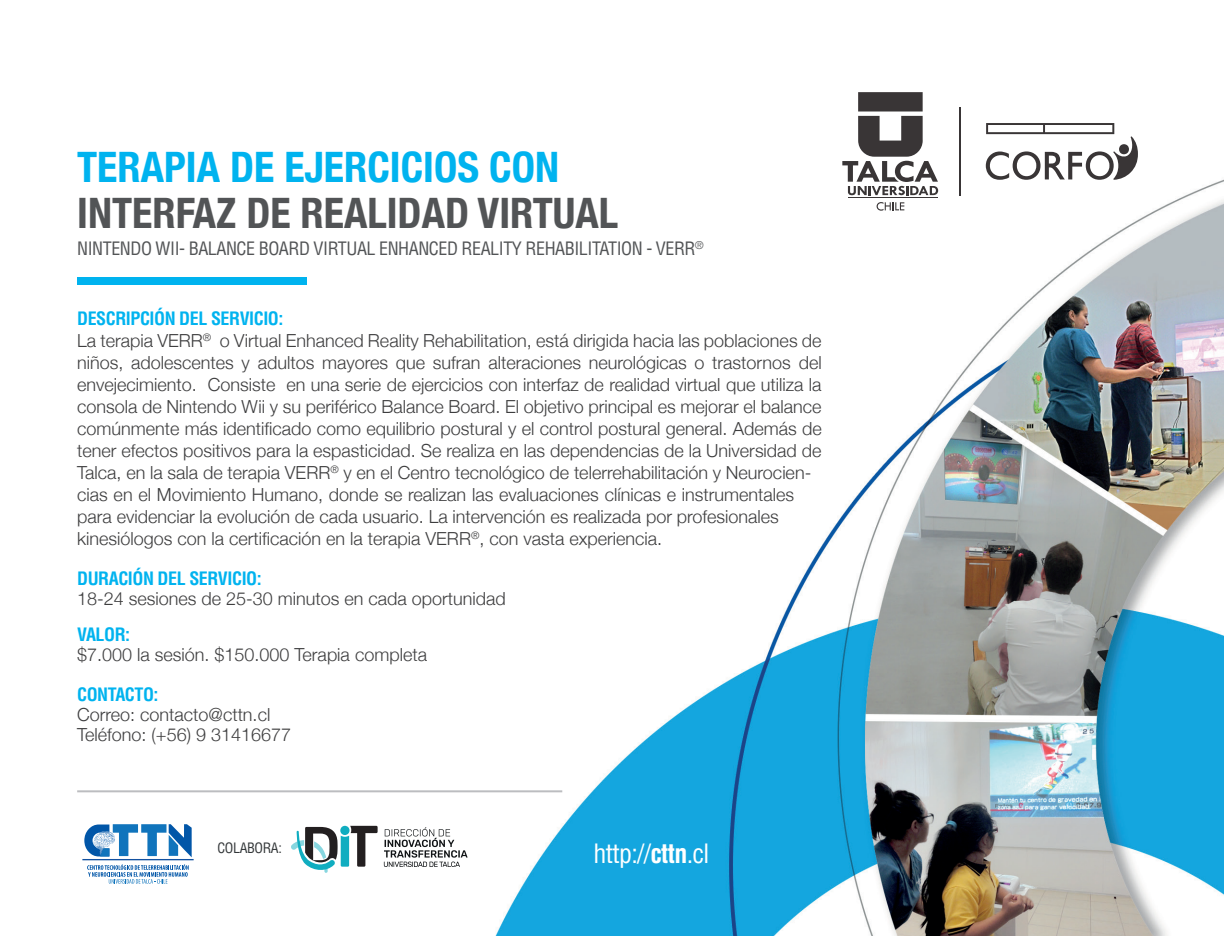
<style>
.page{position:relative;width:1224px;height:936px;background:#fff}
.page>*{position:absolute;margin:0;border:0;box-sizing:border-box;transform-origin:0 0}
.t1{font:700 condensed 42px "Helvetica Neue";color:#525456}
.t2{font:700 condensed 42px "Helvetica Neue";color:#00b3ef}
.t3{font:condensed 26px "Helvetica LT Std";letter-spacing:-.025em;color:#fff}
.t4{font:300 18px/22px "Helvetica Neue";color:#3e3e3f}
.t5{font:condensed 18px "Helvetica LT Std";letter-spacing:-.025em;color:#525456}
.t6{font:700 condensed 18px "Helvetica LT Std";letter-spacing:-.025em;color:#00b3ef}
.t7{font:condensed 14px "Helvetica LT Std";letter-spacing:-.025em;color:#333739}
.s1{font-weight:700}
</style>
<div class="page">
<img style="left:77px;top:107px;width:1147px;height:828px">
<div style="left:77px;top:277px;width:229px;height:7px;background:#00b3ef"></div>
<hr style="left:77px;top:790px;width:485px;height:2px;background:#bcbdc0">
<svg style="left:842px;top:92px;width:96px;height:103px"></svg>
<svg style="left:877px;top:202px;width:27px;height:9px"></svg>
<hr style="left:848px;top:197px;width:90px;height:1px;background:#231f20">
<svg style="left:986px;top:123px;width:152px;height:57px"></svg>
<hr style="left:960px;top:107px;width:1px;height:88px;background:#231f20">
<svg style="left:291px;top:825px;width:87px;height:47px"></svg>
<svg style="left:384px;top:827px;width:84px;height:39px"></svg>
<hr style="left:82px;top:858px;width:112px;height:2px;background:#1251a0">
<svg style="left:87px;top:864px;width:102px;height:19px"></svg>
<svg style="left:84px;top:824px;width:108px;height:33px"></svg>
<h1 class="t2" style="left:77px;top:132px;width:483px">TERAPIA DE EJERCICIOS CON</h1>
<h1 class="t1" style="left:77px;top:178px;width:542px">INTERFAZ DE REALIDAD VIRTUAL</h1>
<p class="t5" style="left:77px;top:237px;width:628px">NINTENDO WII- BALANCE BOARD VIRTUAL ENHANCED REALITY REHABILITATION - VERR<sup>®</sup></p>
<p class="t6" style="left:77px;top:307px;width:208px">DESCRIPCIÓN DEL SERVICIO:</p>
<p class="t4" style="left:77px;top:328px;width:746px">La terapia VERR<sup>®</sup> o Virtual Enhanced Reality Rehabilitation, está dirigida hacia las poblaciones de niños, adolescentes y adultos mayores que sufran alteraciones neurológicas o trastornos del envejecimiento. Consiste en una serie de ejercicios con interfaz de realidad virtual que utiliza la consola de Nintendo Wii y su periférico Balance Board. El objetivo principal es mejorar el balance comúnmente más identificado como equilibrio postural y el control postural general. Además de tener efectos positivos para la espasticidad. Se realiza en las dependencias de la Universidad de Talca, en la sala de terapia VERR<sup>®</sup> y en el Centro tecnológico de telerrehabilitación y Neurocien&shy;cias en el Movimiento Humano, donde se realizan las evaluaciones clínicas e instrumentales para evidenciar la evolución de cada usuario. La intervención es realizada por profesionales kinesiólogos con la certificación en la terapia VERR<sup>®</sup>, con vasta experiencia.</p>
<p class="t6" style="left:77px;top:567px;width:186px">DURACIÓN DEL SERVICIO:</p>
<p class="t4" style="left:77px;top:586px;width:430px">18-24 sesiones de 25-30 minutos en cada oportunidad</p>
<p class="t6" style="left:77px;top:623px;width:55px">VALOR:</p>
<p class="t4" style="left:77px;top:642px;width:351px">$7.000 la sesión. $150.000 Terapia completa</p>
<p class="t6" style="left:77px;top:683px;width:83px">CONTACTO:</p>
<p class="t4" style="left:77px;top:703px;width:215px;line-height:20px">Correo: contacto@cttn.cl<br>Teléfono: (+56) 9 31416677</p>
<p class="t7" style="left:217px;top:838px;width:66px">COLABORA:</p>
<h2 class="t3" style="left:594px;top:836px;width:117px">http://<span class="s1">cttn</span>.cl</h2>
</div>
